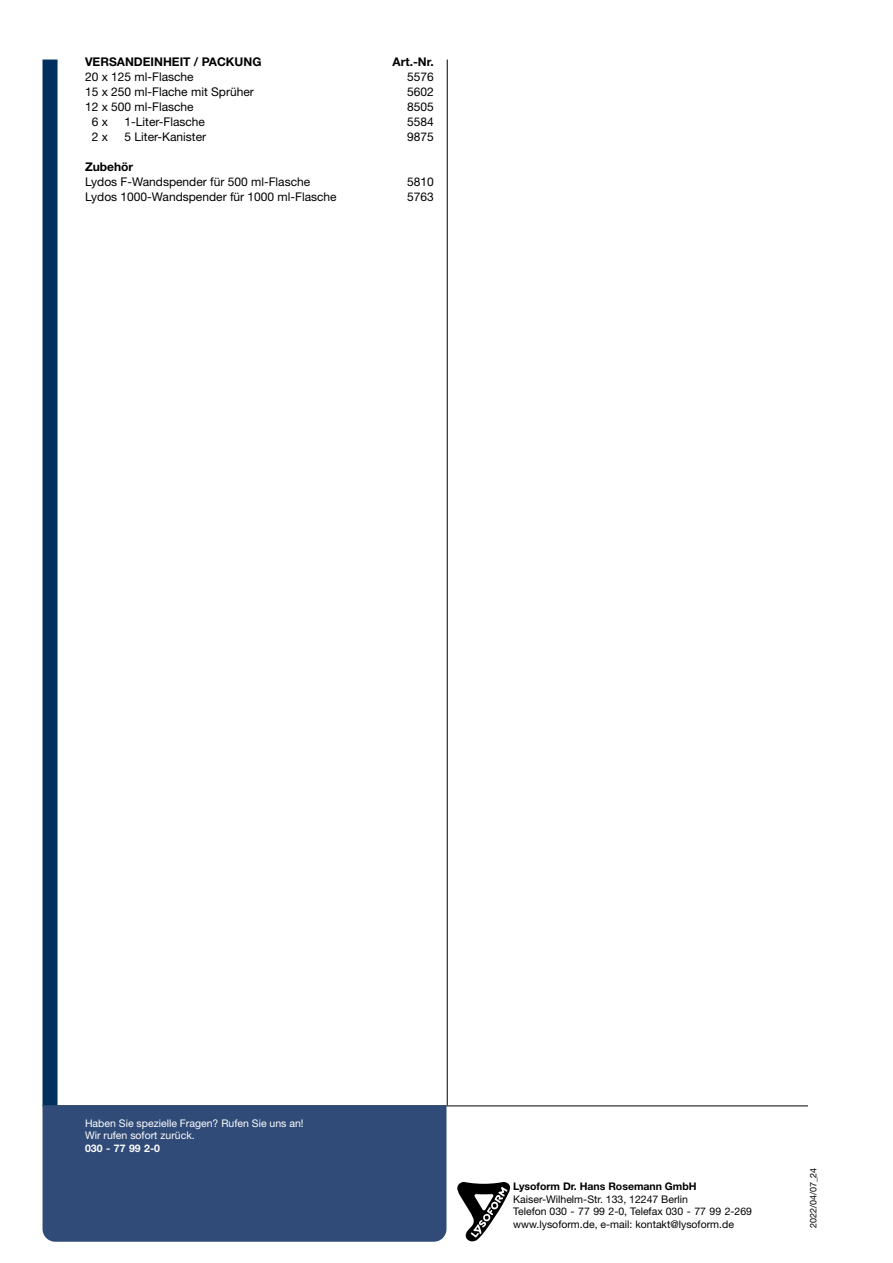
<style>
.page{position:relative;width:893px;height:1263px;background:#fff}
.page>*{position:absolute;margin:0;border:0;box-sizing:border-box;transform-origin:0 0}
.t1{font:12px "Helvetica Neue LT Std";color:#000}
.t2{font:700 12px "Helvetica Neue LT Std";color:#000}
.t3{font:10.5px/12.6px "Helvetica Neue LT Std";color:#000}
.t4{font:10.5px/12.6px "Helvetica Neue LT Std";color:#fff}
.t5{font:700 10.5px "Helvetica Neue LT Std";color:#000}
.t6{font:700 10.5px "Helvetica Neue LT Std";color:#fff}
.t7{font:9px "Helvetica Neue LT Std";color:#000}
</style>
<div class="page">
<div style="left:43px;top:60px;width:15px;height:1046px;background:#00305d"></div>
<hr style="left:43px;top:1105px;width:765px;height:1px;background:#000">
<hr style="left:447px;top:60px;width:1px;height:1045px;background:#000">
<div style="left:43px;top:1105px;width:403px;height:137px;background:#304b77"></div>
<svg style="left:457px;top:1182px;width:54px;height:59px"></svg>
<p class="t2" style="left:85px;top:54px;width:178px">VERSANDEINHEIT / PACKUNG</p>
<p class="t2" style="left:393px;top:54px;width:43px">Art.-Nr.</p>
<p class="t1" style="left:85px;top:70px;width:110px">20 x 125 ml-Flasche</p>
<p class="t1" style="left:407px;top:70px;width:28px">5576</p>
<p class="t1" style="left:85px;top:85px;width:170px">15 x 250 ml-Flache mit Sprüher</p>
<p class="t1" style="left:407px;top:85px;width:28px">5602</p>
<p class="t1" style="left:85px;top:100px;width:110px">12 x 500 ml-Flasche</p>
<p class="t1" style="left:407px;top:100px;width:28px">8505</p>
<p class="t1" style="left:92px;top:115px;width:18px">6 x</p>
<p class="t1" style="left:125px;top:115px;width:82px">1-Liter-Flasche</p>
<p class="t1" style="left:407px;top:115px;width:28px">5584</p>
<p class="t1" style="left:92px;top:130px;width:18px">2 x</p>
<p class="t1" style="left:125px;top:130px;width:83px">5 Liter-Kanister</p>
<p class="t1" style="left:407px;top:130px;width:28px">9875</p>
<p class="t2" style="left:85px;top:159px;width:50px">Zubehör</p>
<p class="t1" style="left:85px;top:175px;width:227px">Lydos F-Wandspender für 500 ml-Flasche</p>
<p class="t1" style="left:407px;top:175px;width:28px">5810</p>
<p class="t1" style="left:85px;top:190px;width:253px">Lydos 1000-Wandspender für 1000 ml-Flasche</p>
<p class="t1" style="left:407px;top:190px;width:28px">5763</p>
<p class="t4" style="left:85px;top:1116px;width:220px">Haben Sie spezielle Fragen? Rufen Sie uns an!<br>Wir rufen sofort zurück.</p>
<p class="t6" style="left:85px;top:1142px;width:77px">030 - 77 99 2-0</p>
<p class="t5" style="left:513px;top:1180px;width:185px">Lysoform Dr. Hans Rosemann GmbH</p>
<p class="t3" style="left:513px;top:1193px;width:240px">Kaiser-Wilhelm-Str. 133, 12247 Berlin<br>Telefon 030 - 77 99 2-0, Telefax 030 - 77 99 2-269 www.lysoform.de, e-mail: kontakt@lysoform.de</p>
<p class="t7" style="left:808px;top:1228px;width:62px;rotate:-90deg">2022/04/07_24</p>
</div>
